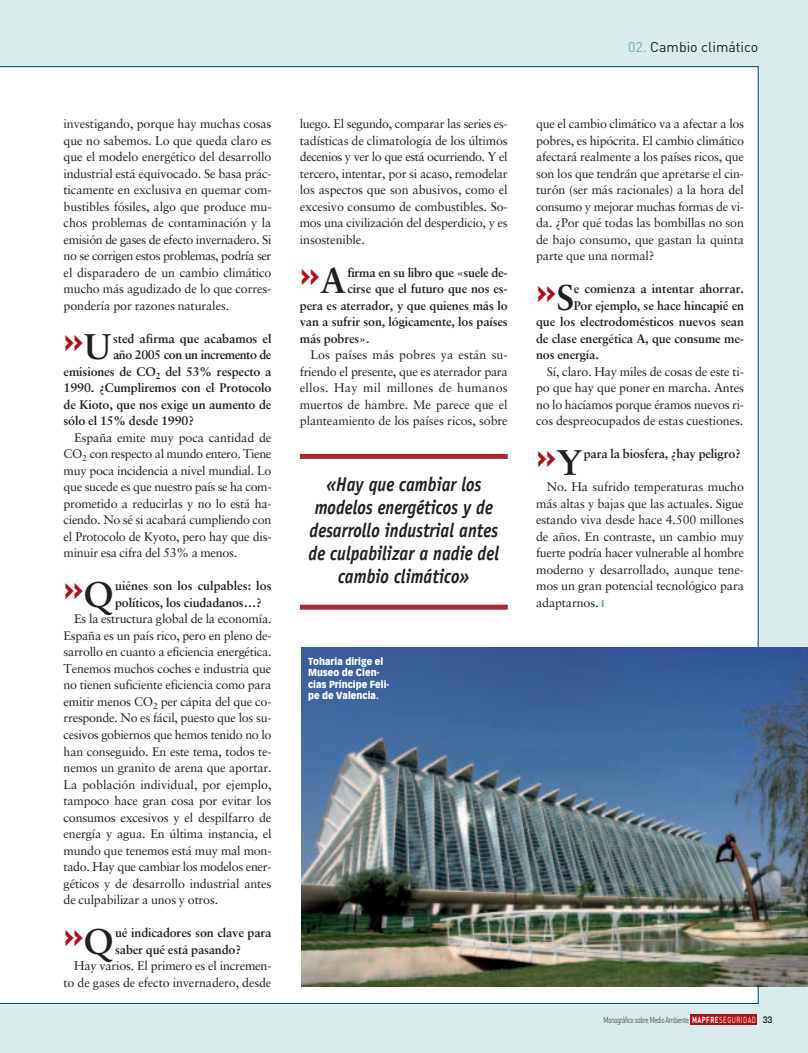
<style>
.page{position:relative;width:808px;height:1053px;background:#fff}
.page>*{position:absolute;margin:0;border:0;box-sizing:border-box;transform-origin:0 0}
.t1{font:700 32.38px "DIN";color:#b00d15}
.t2{font:italic 700 20px/23.1px "Officina Sans";color:#231f20;text-align:center;scale:.85 1}
.t3{font:14.12px "DIN";color:#231f20}
.t4{font:12.5px/16.5px "Sabon";letter-spacing:-.015em;color:#231f20;text-align:justify}
.t5{font:700 12.5px "Sabon";letter-spacing:-.01em;color:#231f20}
.t6{font:12.5px "Sabon";letter-spacing:.015em;color:#231f20}
.t7{font:12.5px "Sabon";letter-spacing:.005em;color:#231f20}
.t8{font:700 12.5px "Sabon";letter-spacing:-.04em;color:#231f20}
.t9{font:900 10px/11.2px "Vectora LH";color:#fff;scale:.9 1}
.t10{font:300 8.75px "DIN";letter-spacing:-.05em;color:#231f20;scale:.7 1}
.s1{font-family:"Sabon";font-size:35.62px;color:#231f20}
.s2{color:#72aeb6}
.s3{font-weight:700;color:#fff}
.s4{font-weight:400;color:#fff}
.s5{font-family:"Eurostile";font-weight:600}
</style>
<div class="page">
<div style="left:0;top:1003px;width:808px;height:49px;background:#daebeb"></div>
<div style="left:0;top:0;width:808px;height:66px;background:#daebeb"></div>
<div style="left:758px;top:60px;width:50px;height:992px;background:#daebeb"></div>
<hr style="left:758px;top:66px;width:1px;height:937px;background:#004577">
<div style="left:690px;top:1014px;width:67px;height:10px;background:#b00d15"></div>
<hr style="left:0;top:1002px;width:759px;height:1px;background:#004577">
<img style="left:301px;top:647px;width:507px;height:339px">
<div style="left:300px;top:454px;width:208px;height:5px;background:#a72b30"></div>
<div style="left:300px;top:604px;width:208px;height:5px;background:#a72b30"></div>
<hr style="left:0;top:66px;width:758px;height:1px;background:#004577">
<p class="t4" style="left:64px;top:116px;width:209px">investigando, porque hay muchas cosas que no sabemos. Lo que queda claro es que el modelo energético del desarrollo industrial está equivocado. Se basa prác&shy;ticamente en exclusiva en quemar com&shy;bustibles fósiles, algo que produce mu&shy;chos problemas de contaminación y la emisión de gases de efecto invernadero. Si no se corrigen estos problemas, podría ser el disparadero de un cambio climático mucho más agudizado de lo que corres&shy;pondería por razones naturales.</p>
<p class="t1" style="left:64px;top:329px;width:50px">»<span class="s1">U</span></p>
<p class="t5" style="left:113px;top:333px;width:160px">sted afirma que acabamos el</p>
<p class="t8" style="left:113px;top:350px;width:160px">año 2005 con un incremento de</p>
<p class="t5" style="left:64px;top:366px;width:209px">emisiones de CO<sub>2</sub> del 53% respecto a</p>
<p class="t5" style="left:64px;top:383px;width:209px">1990. ¿Cumpliremos con el Protocolo</p>
<p class="t5" style="left:64px;top:399px;width:209px">de Kioto, que nos exige un aumento de</p>
<p class="t5" style="left:64px;top:416px;width:132px">sólo el 15% desde 1990?</p>
<p class="t4" style="left:74px;top:430px;width:199px">España emite muy poca cantidad de</p>
<p class="t4" style="left:64px;top:446px;width:209px">CO<sub>2</sub> con respecto al mundo entero. Tiene</p>
<p class="t4" style="left:64px;top:463px;width:209px">muy poca incidencia a nivel mundial. Lo</p>
<p class="t4" style="left:64px;top:479px;width:209px">que sucede es que nuestro país se ha com-</p>
<p class="t4" style="left:64px;top:496px;width:209px">prometido a reducirlas y no lo está ha-</p>
<p class="t4" style="left:64px;top:512px;width:209px">ciendo. No sé si acabará cumpliendo con</p>
<p class="t4" style="left:64px;top:529px;width:209px">el Protocolo de Kyoto, pero hay que dis-</p>
<p class="t4" style="left:64px;top:545px;width:175px">minuir esa cifra del 53% a menos.</p>
<p class="t1" style="left:64px;top:577px;width:52px">»<span class="s1">Q</span></p>
<p class="t5" style="left:115px;top:581px;width:158px">uiénes son los culpables: los</p>
<p class="t5" style="left:115px;top:597px;width:148px">políticos, los ciudadanos…?</p>
<p class="t4" style="left:74px;top:611px;width:199px">Es la estructura global de la economía.</p>
<p class="t4" style="left:64px;top:628px;width:209px">España es un país rico, pero en pleno de-</p>
<p class="t4" style="left:64px;top:644px;width:209px">sarrollo en cuanto a eficiencia energética.</p>
<p class="t4" style="left:64px;top:661px;width:209px">Tenemos muchos coches e industria que</p>
<p class="t4" style="left:64px;top:677px;width:209px">no tienen suficiente eficiencia como para</p>
<p class="t4" style="left:64px;top:694px;width:209px">emitir menos CO<sub>2</sub> per cápita del que co-</p>
<p class="t4" style="left:64px;top:710px;width:209px">rresponde. No es fácil, puesto que los su-</p>
<p class="t4" style="left:64px;top:727px;width:209px">cesivos gobiernos que hemos tenido no lo</p>
<p class="t4" style="left:64px;top:743px;width:209px">han conseguido. En este tema, todos te-</p>
<p class="t4" style="left:64px;top:760px;width:209px">nemos un granito de arena que aportar.</p>
<p class="t4" style="left:64px;top:776px;width:209px">La población individual, por ejemplo,</p>
<p class="t4" style="left:64px;top:793px;width:209px">tampoco hace gran cosa por evitar los</p>
<p class="t4" style="left:64px;top:809px;width:209px">consumos excesivos y el despilfarro de</p>
<p class="t4" style="left:64px;top:826px;width:209px">energía y agua. En última instancia, el</p>
<p class="t4" style="left:64px;top:842px;width:209px">mundo que tenemos está muy mal mon-</p>
<p class="t4" style="left:64px;top:859px;width:209px">tado. Hay que cambiar los modelos ener-</p>
<p class="t4" style="left:64px;top:875px;width:209px">géticos y de desarrollo industrial antes</p>
<p class="t4" style="left:64px;top:892px;width:156px">de culpabilizar a unos y otros.</p>
<p class="t1" style="left:64px;top:923px;width:52px">»<span class="s1">Q</span></p>
<p class="t5" style="left:115px;top:927px;width:158px">ué indicadores son clave para</p>
<p class="t5" style="left:115px;top:944px;width:127px">saber qué está pasando?</p>
<p class="t4" style="left:74px;top:958px;width:199px">Hay varios. El primero es el incremen-</p>
<p class="t4" style="left:64px;top:974px;width:209px">to de gases de efecto invernadero, desde</p>
<p class="t4" style="left:300px;top:116px;width:209px">luego. El segundo, comparar las series es&shy;tadísticas de climatología de los últimos decenios y ver lo que está ocurriendo. Y el tercero, intentar, por si acaso, remodelar los aspectos que son abusivos, como el excesivo consumo de combustibles. So&shy;mos una civilización del desperdicio, y es insostenible.</p>
<p class="t1" style="left:300px;top:263px;width:48px">»<span class="s1">A</span></p>
<p class="t5" style="left:347px;top:267px;width:162px">firma en su libro que «suele de-</p>
<p class="t5" style="left:347px;top:284px;width:162px">cirse que el futuro que nos es-</p>
<p class="t5" style="left:300px;top:300px;width:209px">pera es aterrador, y que quienes más lo</p>
<p class="t5" style="left:300px;top:317px;width:209px">van a sufrir son, lógicamente, los países</p>
<p class="t5" style="left:300px;top:333px;width:71px">más pobres».</p>
<p class="t7" style="left:310px;top:350px;width:199px">Los países más pobres ya están su-</p>
<p class="t4" style="left:300px;top:364px;width:209px">friendo el presente, que es aterrador para</p>
<p class="t6" style="left:300px;top:383px;width:209px">ellos. Hay mil millones de humanos</p>
<p class="t4" style="left:300px;top:397px;width:209px">muertos de hambre. Me parece que el</p>
<p class="t4" style="left:300px;top:413px;width:209px">planteamiento de los países ricos, sobre</p>
<p class="t2" style="left:309px;top:474px;width:226px">«Hay que cambiar los modelos energéticos y de desarrollo industrial antes de culpabilizar a nadie del cambio climático»</p>
<p class="t9" style="left:308px;top:656px;width:92px">Toharia dirige el<br>Museo de Cien&shy;cias Príncipe Feli&shy;pe de Valencia.</p>
<p class="t3" style="left:628px;top:42px;width:132px"><span class="s2">02.</span> Cambio climático</p>
<p class="t4" style="left:536px;top:116px;width:209px">que el cambio climático va a afectar a los pobres, es hipócrita. El cambio climático afectará realmente a los países ricos, que son los que tendrán que apretarse el cin&shy;turón (ser más racionales) a la hora del consumo y mejorar muchas formas de vi&shy;da. ¿Por qué todas las bombillas no son de bajo consumo, que gastan la quinta parte que una normal?</p>
<p class="t1" style="left:536px;top:280px;width:40px">»<span class="s1">S</span></p>
<p class="t5" style="left:574px;top:284px;width:172px">e comienza a intentar ahorrar.</p>
<p class="t5" style="left:574px;top:300px;width:172px">Por ejemplo, se hace hincapié en</p>
<p class="t5" style="left:536px;top:317px;width:209px">que los electrodomésticos nuevos sean</p>
<p class="t5" style="left:536px;top:333px;width:209px">de clase energética A, que consume me-</p>
<p class="t5" style="left:536px;top:350px;width:64px">nos energía.</p>
<p class="t4" style="left:547px;top:364px;width:199px">Sí, claro. Hay miles de cosas de este ti-</p>
<p class="t4" style="left:536px;top:380px;width:209px">po que hay que poner en marcha. Antes</p>
<p class="t4" style="left:536px;top:397px;width:209px">no lo hacíamos porque éramos nuevos ri-</p>
<p class="t4" style="left:536px;top:413px;width:209px">cos despreocupados de estas cuestiones.</p>
<p class="t1" style="left:536px;top:445px;width:48px">»<span class="s1">Y</span></p>
<p class="t5" style="left:584px;top:449px;width:158px">para la biosfera, ¿hay peligro?</p>
<p class="t4" style="left:536px;top:479px;width:209px;text-indent:11px">No. Ha sufrido temperaturas mucho más altas y bajas que las actuales. Sigue estando viva desde hace 4.500 millones de años. En contraste, un cambio muy fuerte podría hacer vulnerable al hombre moderno y desarrollado, aunque tene&shy;mos un gran potencial tecnológico para adaptarnos.</p>
<p class="t10" style="left:603px;top:1016px;width:243px">Monográfico sobre Medio Ambiente <span class="s3">MAPFRE</span><span class="s4">SEGURIDAD</span> <span class="s5">33</span></p>
</div>
